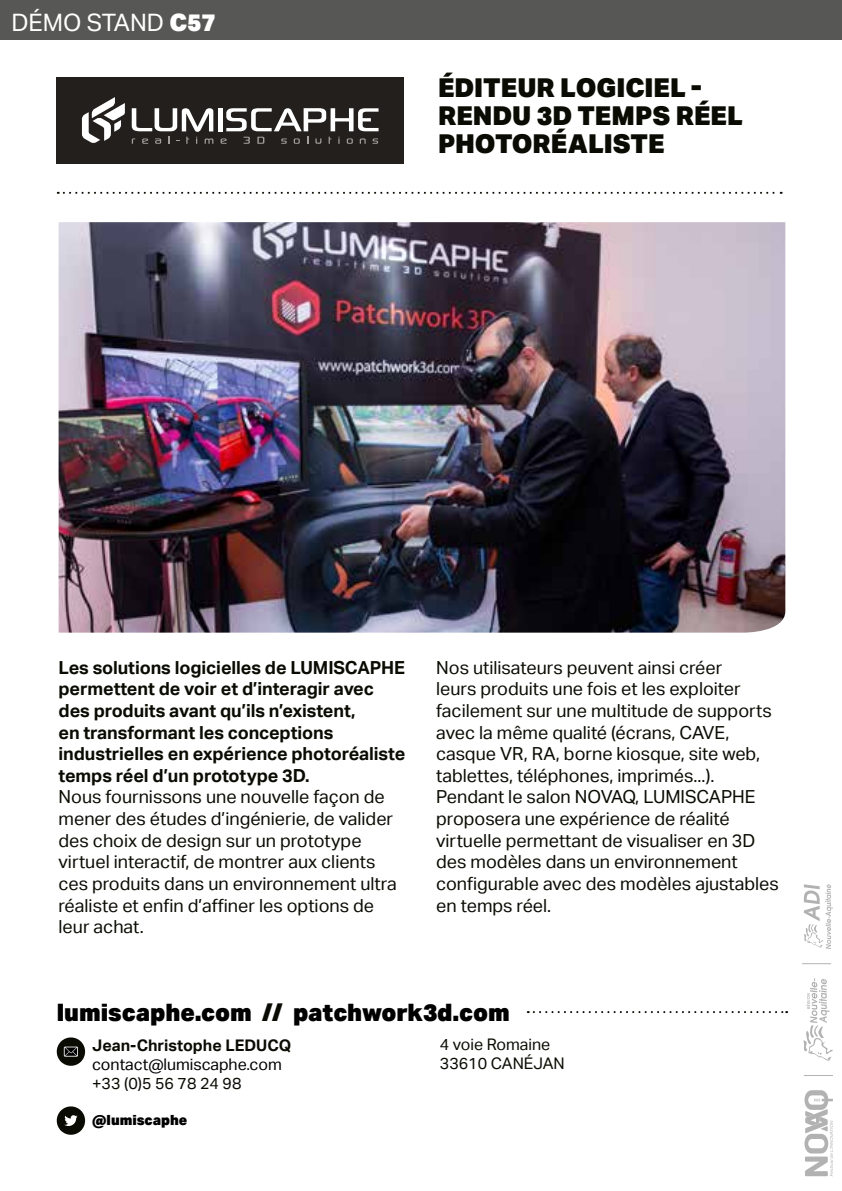
<style>
.page{position:relative;width:842px;height:1191px;background:#fff}
.page>*{position:absolute;margin:0;border:0;box-sizing:border-box;transform-origin:0 0}
.t1{font:900 26px/28px "Aktiv Grotesk";color:#0a0c03}
.t2{font:900 24px "Aktiv Grotesk";color:#000}
.t3{font:24px "Aktiv Grotesk";color:#fff}
.t4{font:18px/21.6px "Aktiv Grotesk";color:#0a0c03}
.t5{font:700 18px/21.6px "Aktiv Grotesk";letter-spacing:-.005em;color:#0a0c03}
.t6{font:16px/19.2px "Aktiv Grotesk";color:#0a0c03}
.t7{font:16px "Aktiv Grotesk";color:#000}
.t8{font:700 16px "Aktiv Grotesk";color:#0a0c03}
.t9{font:900 14px "Aktiv Grotesk";color:#000}
.s1{font-weight:900}
.s2{color:#0a0c03}
</style>
<div class="page">
<div style="left:57px;top:77px;width:347px;height:86px;background:#221f1d"></div>
<hr style="left:218px;top:108px;width:4px;height:23px;background:#fff">
<svg style="left:226px;top:108px;width:152px;height:23px"></svg>
<svg style="left:82px;top:97px;width:43px;height:46px"></svg>
<svg style="left:132px;top:108px;width:81px;height:36px"></svg>
<svg style="left:221px;top:138px;width:6px;height:6px"></svg>
<svg style="left:244px;top:137px;width:6px;height:7px"></svg>
<svg style="left:257px;top:137px;width:7px;height:7px"></svg>
<svg style="left:281px;top:138px;width:6px;height:6px"></svg>
<svg style="left:294px;top:138px;width:6px;height:6px"></svg>
<svg style="left:315px;top:138px;width:6px;height:6px"></svg>
<svg style="left:338px;top:137px;width:2px;height:7px"></svg>
<svg style="left:347px;top:138px;width:6px;height:6px"></svg>
<svg style="left:360px;top:138px;width:6px;height:6px"></svg>
<svg style="left:373px;top:138px;width:5px;height:6px"></svg>
<svg style="left:528px;top:884px;width:305px;height:293px"></svg>
<svg style="left:56px;top:1037px;width:30px;height:29px"></svg>
<svg style="left:58px;top:192px;width:724px;height:2px"></svg>
<img style="left:59px;top:222px;width:726px;height:410px">
<svg style="left:56px;top:1106px;width:30px;height:29px"></svg>
<div style="left:0;top:0;width:842px;height:40px;background:#575756"></div>
<h2 class="t3" style="left:11px;top:8px;width:206px">DÉMO STAND <span class="s1">C57</span></h2>
<h1 class="t1" style="left:438px;top:73px;width:306px">ÉDITEUR LOGICIEL -<br>RENDU 3D TEMPS RÉEL<br>PHOTORÉALISTE</h1>
<p class="t5" style="left:59px;top:657px;width:348px">Les solutions logicielles de LUMISCAPHE permettent de voir et d’interagir avec des produits avant qu’ils n’existent,<br>en transformant les conceptions industrielles en expérience photoréaliste temps réel d’un prototype 3D.</p>
<p class="t4" style="left:59px;top:786px;width:340px">Nous fournissons une nouvelle façon de mener des études d’ingénierie, de valider des choix de design sur un prototype virtuel interactif, de montrer aux clients ces produits dans un environnement ultra réaliste et enfin d’affiner les options de leur achat.</p>
<p class="t4" style="left:436px;top:657px;width:344px">Nos utilisateurs peuvent ainsi créer<br>leurs produits une fois et les exploiter facilement sur une multitude de supports avec la même qualité (écrans, CAVE, casque VR, RA, borne kiosque, site web, tablettes, téléphones, imprimés...).<br>Pendant le salon NOVAQ, LUMISCAPHE proposera une expérience de réalité virtuelle permettant de visualiser en 3D des modèles dans un environnement configurable avec des modèles ajustables en temps réel.</p>
<h2 class="t2" style="left:57px;top:996px;width:454px">lumiscaphe.com <span class="s2">//</span> patchwork3d.com</h2>
<p class="t8" style="left:92px;top:1036px;width:201px">Jean-Christophe LEDUCQ</p>
<p class="t7" style="left:92px;top:1055px;width:191px">contact@lumiscaphe.com</p>
<p class="t6" style="left:92px;top:1074px;width:151px">+33 (0)5 56 78 24 98</p>
<p class="t6" style="left:440px;top:1034px;width:126px">4 voie Romaine<br>33610 CANÉJAN</p>
<p class="t9" style="left:92px;top:1110px;width:97px">@lumiscaphe</p>
</div>
